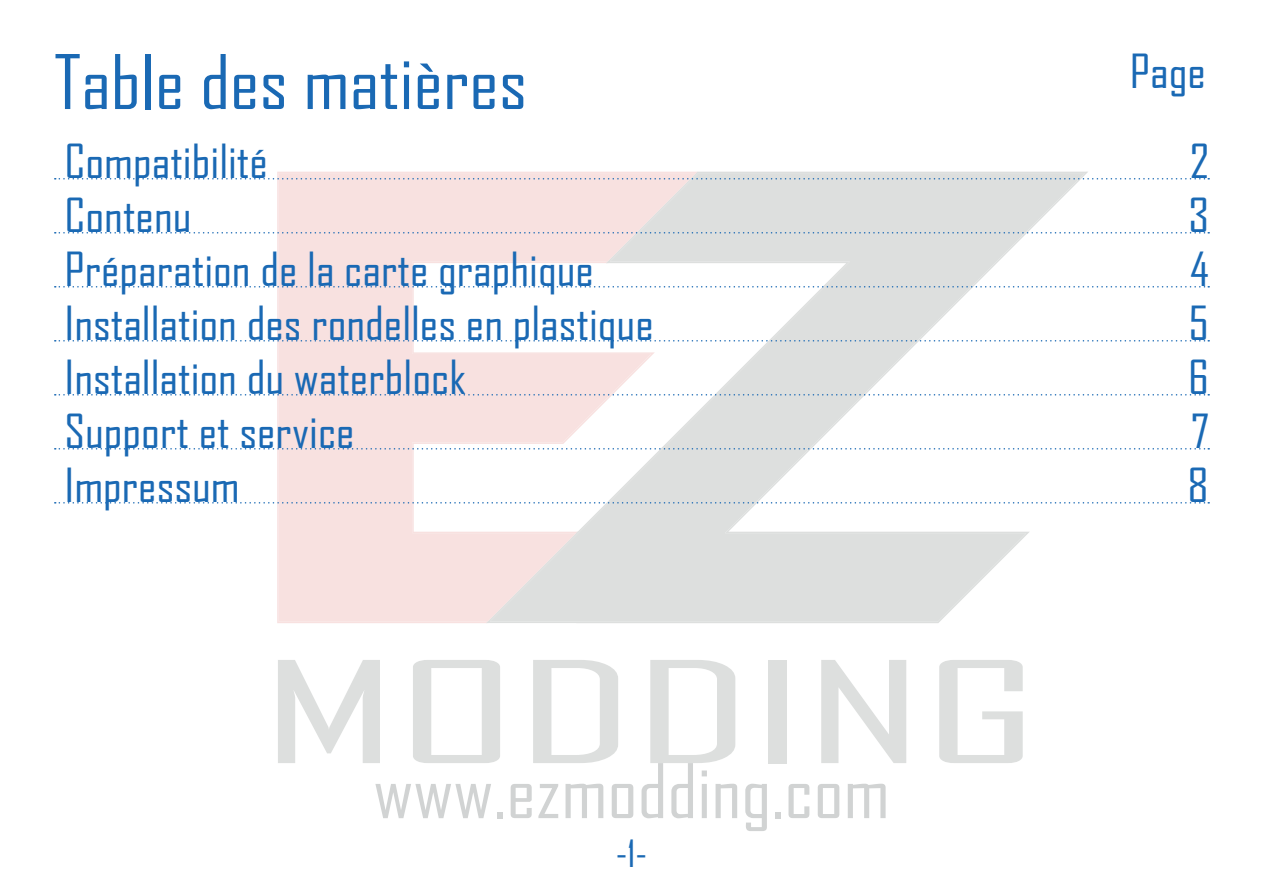
<style>
.page{position:relative;width:1263px;height:893px;background:#fff}
.page>*{position:absolute;margin:0;border:0;box-sizing:border-box;transform-origin:0 0}
.t1{font:135px "Agency FB";color:#dddfde;scale:2 1}
.t2{font:72px "Agency FB";color:#d1d3d3;scale:1.1 1}
.t3{font:72px "Agency FB";color:#1a69b4;scale:1.1 1}
.t4{font:45px "Agency FB";color:#1a69b4;scale:1.1 1}
.t5{font:36px "Agency FB";color:#1a69b4;scale:1.1 1}
</style>
<div class="page">
<svg style="left:277px;top:172px;width:209px;height:451px;background:#f8e4e4"></svg>
<svg style="left:486px;top:172px;width:602px;height:451px"></svg>
<svg style="left:55px;top:178px;width:1154px;height:2px"></svg>
<svg style="left:55px;top:232px;width:1154px;height:2px"></svg>
<svg style="left:55px;top:286px;width:1154px;height:2px"></svg>
<svg style="left:55px;top:340px;width:1154px;height:2px"></svg>
<svg style="left:55px;top:394px;width:1154px;height:2px"></svg>
<svg style="left:55px;top:448px;width:1154px;height:2px"></svg>
<svg style="left:55px;top:502px;width:1154px;height:2px"></svg>
<p class="t4" style="left:1130px;top:44px;width:71px">Page</p>
<h2 class="t3" style="left:54px;top:38px;width:432px">Table des matières</h2>
<p class="t4" style="left:64px;top:134px;width:186px">Compatibilité</p>
<p class="t4" style="left:1190px;top:134px;width:19px">2</p>
<p class="t4" style="left:64px;top:188px;width:117px">Contenu</p>
<p class="t4" style="left:1188px;top:188px;width:20px">3</p>
<p class="t4" style="left:64px;top:242px;width:483px">Préparation de la carte graphique</p>
<p class="t4" style="left:1190px;top:242px;width:19px">4</p>
<p class="t4" style="left:64px;top:296px;width:537px">Installation des rondelles en plastique</p>
<p class="t4" style="left:1188px;top:296px;width:20px">5</p>
<p class="t4" style="left:64px;top:350px;width:366px">Installation du waterblock</p>
<p class="t4" style="left:1188px;top:350px;width:21px">6</p>
<p class="t4" style="left:64px;top:404px;width:265px">Support et service</p>
<p class="t4" style="left:1191px;top:404px;width:18px">7</p>
<p class="t4" style="left:64px;top:458px;width:161px">Impressum</p>
<p class="t4" style="left:1188px;top:458px;width:21px">8</p>
<h1 class="t1" style="left:261px;top:630px;width:390px">MODDING</h1>
<h2 class="t2" style="left:373px;top:747px;width:471px">www.ezmodding.com</h2>
<p class="t5" style="left:616px;top:831px;width:30px">-1-</p>
</div>
